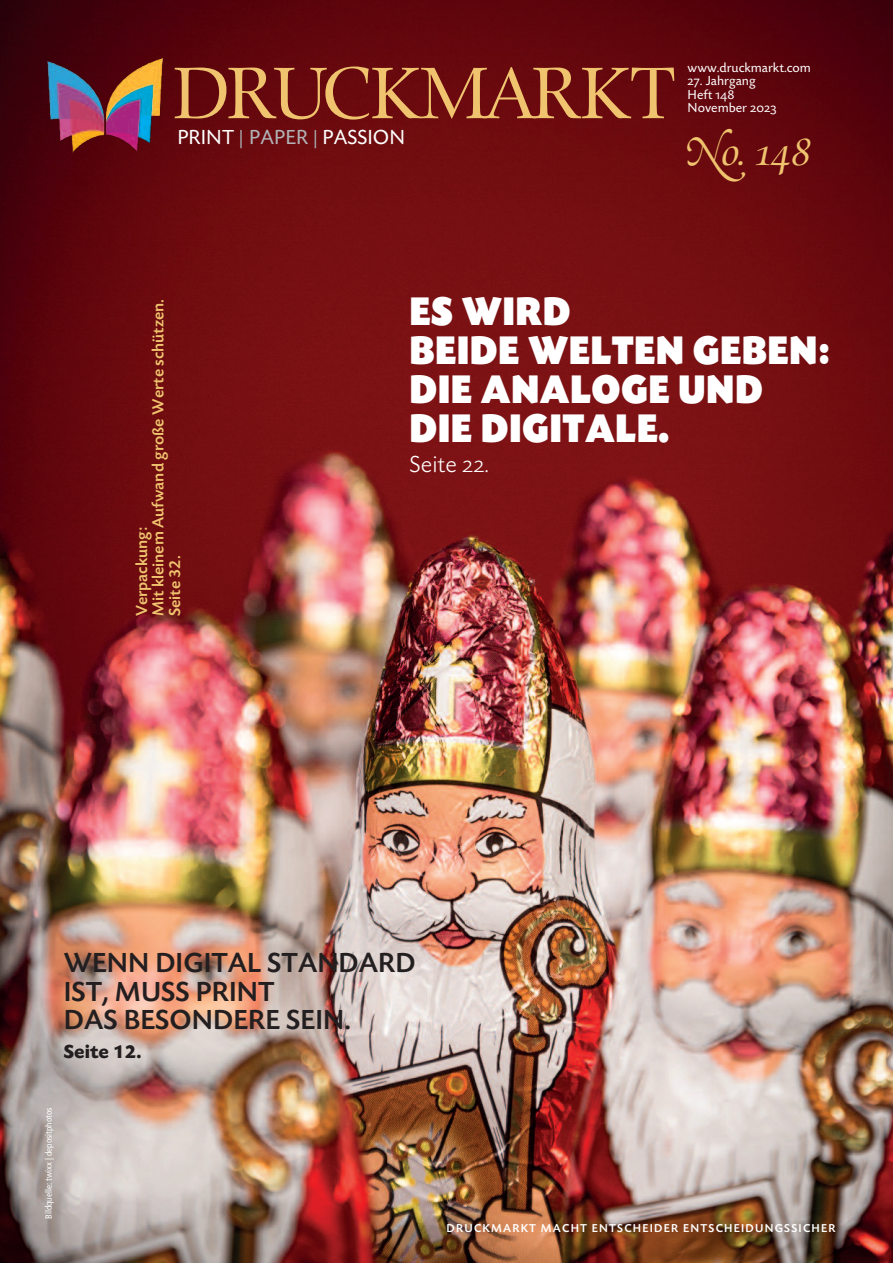
<style>
.page{position:relative;width:893px;height:1263px;background:#fff}
.page>*{position:absolute;margin:0;border:0;box-sizing:border-box;transform-origin:0 0}
.t1{font:75px "Zapf Renais SB";letter-spacing:-.05em;color:#f0c46f}
.t2{font:42px/39px "Today SB Ultra";letter-spacing:.01em;color:#fff;scale:.9 1}
.t3{font:italic 40.5px "Zapf Ren Swash SB";color:#f0c46f}
.t4{font:500 28.5px/28.5px "Today SB";color:#231f20}
.t5{font:300 24px "Today SB";color:#fff}
.t6{font:21px "Today SB";color:#fff}
.t7{font:700 19.5px "Today SB";color:#231f20}
.t8{font:500 16.5px/16.5px "Today SB";color:#f0c46f}
.t9{font:13.5px/13.5px "Today SB";color:#fff}
.t10{font:12px "Today SB Caps Med";letter-spacing:.1em;color:#fff}
.t11{font:condensed 9px "Frutiger LT Std";color:#fff}
.s1{color:#a8afb2}
.s2{color:#b2b3b7}
.s3{font-family:"Today SB Caps"}
.s4{font-family:"Zapf Renais SB"}
.s5{font-family:"Today SB Caps Lig";font-weight:400}
</style>
<div class="page">
<img style="left:0;top:0;width:893px;height:1263px">
<img style="left:47px;top:58px;width:115px;height:94px">
<h1 class="t1" style="left:173px;top:48px;width:504px">DRUCKMARKT</h1>
<p class="t6" style="left:177px;top:129px;width:229px">Print <span class="s1">|</span> <span class="s2">PaPer</span> <span class="s1">|</span> Passion</p>
<p class="t9" style="left:688px;top:62px;width:125px">www.druckmarkt.com</p>
<p class="t9" style="left:688px;top:75px;width:70px"><span class="s3">27</span>. Jahrgang<br>Heft <span class="s3">148</span></p>
<p class="t9" style="left:688px;top:102px;width:90px">november <span class="s3">2023</span></p>
<h3 class="t3" style="left:688px;top:127px;width:122px">„o<span class="s4">.</span> 148</h3>
<p class="t8" style="left:135px;top:616px;width:319px;rotate:-90deg">Verpackung:<br>Mit kleinem Aufwand große Werte schützen.<br>Seite 32.</p>
<h2 class="t2" style="left:410px;top:291px;width:468px">ES WIRD<br>BEIDE WELTEN GEBEN:<br>DIE ANALOGE UND<br>DIE DIGITALE.</h2>
<h3 class="t5" style="left:410px;top:454px;width:81px">Seite <span class="s5">22.</span></h3>
<h3 class="t4" style="left:64px;top:951px;width:354px">WENN DIGITAL STANDARD<br>IST, MUSS PRINT<br>DAS BESONDERE SEIN.</h3>
<p class="t7" style="left:64px;top:1044px;width:79px">Seite 12.</p>
<p class="t11" style="left:45px;top:1219px;width:113px;rotate:-90deg">Bildquelle: twixx | depositphotos</p>
<p class="t10" style="left:446px;top:1221px;width:391px">DRUCKMARKT MACHT ENTSCHEIDER ENTSCHEIDUNGSSICHER</p>
</div>
